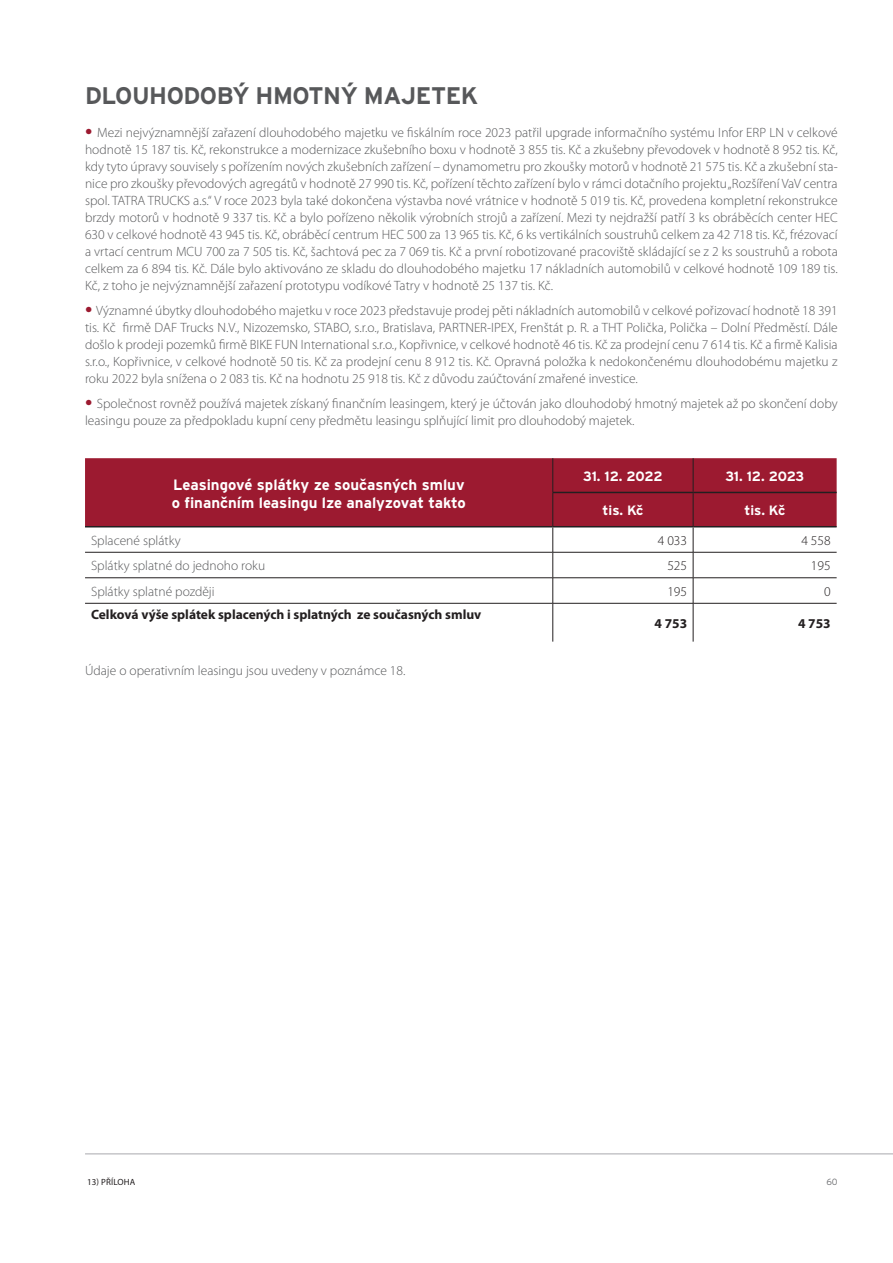
<style>
.page{position:relative;width:893px;height:1263px;background:#fff}
.page>*{position:absolute;margin:0;border:0;box-sizing:border-box;transform-origin:0 0}
.Odstavec{font:700 24px "Interstate CE";letter-spacing:-.02em;color:#57585a}
.t1{font:700 15px/18px "Interstate CE";color:#fff}
.Odstavec-2{font:300 13.5px/17px "Myriad Pro";color:#57585a;text-align:justify}
.t2{font:700 13.5px "Myriad Pro";color:#231f20}
.t3{font:700 13.5px "Interstate CE";letter-spacing:-.015em;color:#fff}
.t4{font:300 13.5px "Myriad Pro";color:#231f20}
.t5{font:9px "Myriad Pro";letter-spacing:.02em;color:#231f20}
.t6{font:300 9px "Interstate CE";color:#6c6d70}
.s1{font-family:"Interstate CE";font-weight:700;font-size:15px;color:#9c1a30}
</style>
<div class="page">
<hr style="left:85px;top:1153px;width:808px;height:1px;background:#a8a9ad">
<div style="left:85px;top:458px;width:752px;height:68px;background:#9c1a30"></div>
<hr style="left:553px;top:458px;width:1px;height:34px;background:#231f20">
<hr style="left:693px;top:458px;width:1px;height:34px;background:#231f20">
<hr style="left:553px;top:492px;width:1px;height:34px;background:#231f20">
<hr style="left:693px;top:493px;width:1px;height:33px;background:#231f20">
<hr style="left:85px;top:552px;width:468px;height:1px;background:#231f20">
<hr style="left:553px;top:552px;width:140px;height:1px;background:#231f20">
<hr style="left:693px;top:552px;width:144px;height:1px;background:#231f20">
<hr style="left:85px;top:577px;width:468px;height:1px;background:#231f20">
<hr style="left:553px;top:577px;width:140px;height:1px;background:#231f20">
<svg style="left:553px;top:527px;width:1px;height:76px"></svg>
<hr style="left:693px;top:577px;width:144px;height:1px;background:#231f20">
<svg style="left:693px;top:527px;width:1px;height:76px"></svg>
<hr style="left:85px;top:603px;width:468px;height:1px;background:#231f20">
<hr style="left:553px;top:603px;width:140px;height:1px;background:#231f20">
<hr style="left:553px;top:603px;width:1px;height:39px;background:#231f20">
<hr style="left:693px;top:603px;width:144px;height:1px;background:#231f20">
<hr style="left:693px;top:603px;width:1px;height:39px;background:#231f20">
<hr style="left:553px;top:492px;width:140px;height:1px;background:#231f20">
<hr style="left:693px;top:492px;width:144px;height:1px;background:#231f20">
<hr style="left:85px;top:526px;width:468px;height:1px;background:#231f20">
<hr style="left:553px;top:526px;width:140px;height:1px;background:#231f20">
<hr style="left:693px;top:526px;width:144px;height:1px;background:#231f20">
<p class="Odstavec" style="left:85px;top:80px;width:395px">DLOUHODOBÝ HMOTNÝ MAJETEK</p>
<p class="Odstavec-2" style="left:85px;top:124px;width:754px"><span class="s1">•</span> Mezi nejvýznamnější zařazení dlouhodobého majetku ve fiskálním roce 2023 patřil upgrade informačního systému Infor ERP LN v celkové hodnotě 15 187 tis. Kč, rekonstrukce a modernizace zkušebního boxu v hodnotě 3 855 tis. Kč a zkušebny převodovek v hodnotě 8 952 tis. Kč, kdy tyto úpravy souvisely s pořízením nových zkušebních zařízení – dynamometru pro zkoušky motorů v hodnotě 21 575 tis. Kč a zkušební sta&shy;nice pro zkoušky převodových agregátů v hodnotě 27 990 tis. Kč, pořízení těchto zařízení bylo v rámci dotačního projektu „Rozšíření VaV centra spol. TATRA TRUCKS a.s.“ V roce 2023 byla také dokončena výstavba nové vrátnice v hodnotě 5 019 tis. Kč, provedena kompletní rekonstrukce brzdy motorů v hodnotě 9 337 tis. Kč a bylo pořízeno několik výrobních strojů a zařízení. Mezi ty nejdražší patří 3 ks obráběcích center HEC 630 v celkové hodnotě 43 945 tis. Kč, obráběcí centrum HEC 500 za 13 965 tis. Kč, 6 ks vertikálních soustruhů celkem za 42 718 tis. Kč, frézovací a vrtací centrum MCU 700 za 7 505 tis. Kč, šachtová pec za 7 069 tis. Kč a první robotizované pracoviště skládající se z 2 ks soustruhů a robota celkem za 6 894 tis. Kč. Dále bylo aktivováno ze skladu do dlouhodobého majetku 17 nákladních automobilů v celkové hodnotě 109 189 tis.<br>Kč, z toho je nejvýznamnější zařazení prototypu vodíkové Tatry v hodnotě 25 137 tis. Kč.</p>
<p class="Odstavec-2" style="left:85px;top:302px;width:754px"><span class="s1">•</span> Významné úbytky dlouhodobého majetku v roce 2023 představuje prodej pěti nákladních automobilů v celkové pořizovací hodnotě 18 391 tis. Kč firmě DAF Trucks N.V., Nizozemsko, STABO, s.r.o., Bratislava, PARTNER-IPEX, Frenštát p. R. a THT Polička, Polička – Dolní Předměstí. Dále došlo k prodeji pozemků firmě BIKE FUN International s.r.o., Kopřivnice, v celkové hodnotě 46 tis. Kč za prodejní cenu 7 614 tis. Kč a firmě Kalisia s.r.o., Kopřivnice, v celkové hodnotě 50 tis. Kč za prodejní cenu 8 912 tis. Kč. Opravná položka k nedokončenému dlouhodobému majetku z roku 2022 byla snížena o 2 083 tis. Kč na hodnotu 25 918 tis. Kč z důvodu zaúčtování zmařené investice.</p>
<p class="Odstavec-2" style="left:85px;top:395px;width:754px"><span class="s1">•</span> Společnost rovněž používá majetek získaný finančním leasingem, který je účtován jako dlouhodobý hmotný majetek až po skončení doby leasingu pouze za předpokladu kupní ceny předmětu leasingu splňující limit pro dlouhodobý majetek.</p>
<p class="t1" style="left:172px;top:475px;width:295px">Leasingové splátky ze současných smluv o finančním leasingu lze analyzovat takto</p>
<p class="t3" style="left:583px;top:467px;width:81px">31. 12. 2022</p>
<p class="t3" style="left:725px;top:467px;width:80px">31. 12. 2023</p>
<p class="t3" style="left:603px;top:501px;width:42px">tis. Kč</p>
<p class="t3" style="left:744px;top:501px;width:42px">tis. Kč</p>
<p class="Odstavec-2" style="left:91px;top:531px;width:91px">Splacené splátky</p>
<p class="t4" style="left:658px;top:532px;width:31px">4 033</p>
<p class="t4" style="left:801px;top:532px;width:31px">4 558</p>
<p class="Odstavec-2" style="left:91px;top:557px;width:176px">Splátky splatné do jednoho roku</p>
<p class="t4" style="left:667px;top:557px;width:21px">525</p>
<p class="t4" style="left:811px;top:557px;width:21px">195</p>
<p class="Odstavec-2" style="left:91px;top:582px;width:125px">Splátky splatné později</p>
<p class="t4" style="left:667px;top:583px;width:21px">195</p>
<p class="t4" style="left:824px;top:583px;width:8px">0</p>
<p class="t2" style="left:91px;top:606px;width:392px">Celková výše splátek splacených i splatných ze současných smluv</p>
<p class="t2" style="left:654px;top:614px;width:34px">4 753</p>
<p class="t2" style="left:798px;top:614px;width:34px">4 753</p>
<p class="Odstavec-2" style="left:85px;top:662px;width:322px">Údaje o operativním leasingu jsou uvedeny v poznámce 18.</p>
<p class="t5" style="left:87px;top:1176px;width:50px">13) Příloha</p>
<p class="t6" style="left:826px;top:1176px;width:13px">60</p>
</div>
